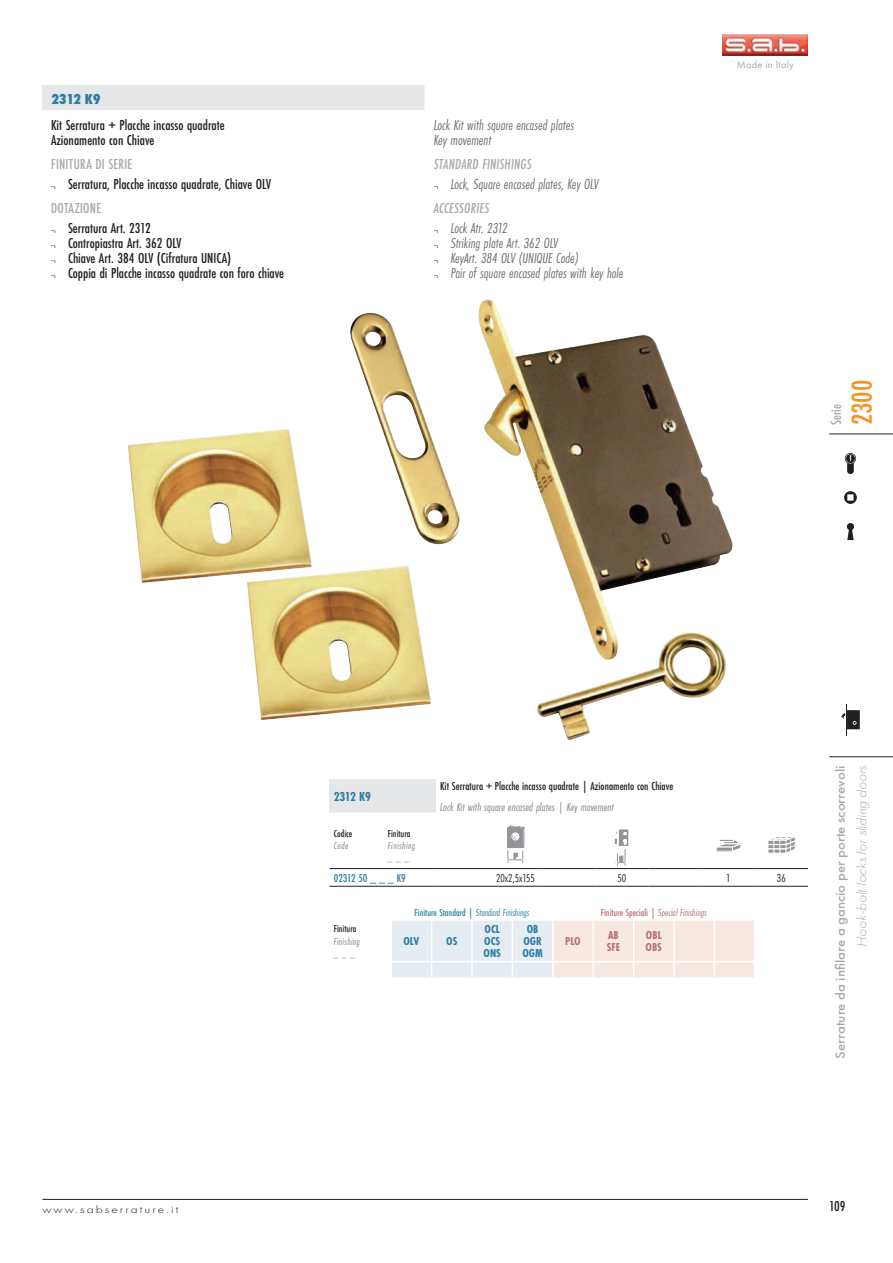
<style>
.page{position:relative;width:893px;height:1263px;background:#fff}
.page>*{position:absolute;margin:0;border:0;box-sizing:border-box;transform-origin:0 0}
.t1{font:500 30px "Futura PT Cond";color:#f6911e}
.TabINT_DescrITA{font:500 15px "Futura PT Cond";color:#231f20}
.TabINT_DescrING{font:italic 15px "Futura PT Cond";color:#6c6d70}
.TabINT_TitolettoITA{font:500 15px "Futura PT Cond";letter-spacing:.015em;color:#a8a9ad}
.TabINT_TitolettoING{font:italic 500 15px "Futura PT Cond";letter-spacing:.01em;color:#a8a9ad}
.TabINT_CodiceCatalog{font:800 15px "Futura PT Cond";letter-spacing:-.035em;color:#2d7da0}
.t2{font:500 13.5px "Futura PT";color:#a8a9ad;scale:1.1 1}
.t3{font:italic 300 13.5px "Futura PT";color:#a8a9ad;scale:1.1 1}
.TabART_CodiceCatalog{font:700 13.5px "Futura PT Cond";letter-spacing:-.02em;color:#2d7da0}
.TabART_DescrITA{font:500 12px "Futura PT Cond";color:#231f20}
.TabART_DescrING{font:italic 12px "Futura PT Cond";letter-spacing:.005em;color:#808285}
.TabPrFIN_TitoloStd{font:700 12px "Futura PT Cond";color:#2d7da0}
.TabDIM_Valore{font:12px "Futura PT Cond";color:#231f20}
.TabPrFIN_TitoloSpec{font:700 12px "Futura PT Cond";color:#b67071}
.TabDIM_Codice{font:500 12px "Futura PT Cond";color:#2d7da0}
.t4{font:300 10.8px "Futura PT";letter-spacing:.15em;color:#231f20;scale:1.25 1}
.TabPrFIN_TitolettoSt{font:italic 10.5px "Futura PT Cond";color:#2d7da0}
.TabPrFIN_TitolettoSp{font:500 10.5px "Futura PT Cond";color:#b67071}
.TabDIM_Titolo{font:italic 10.5px "Futura PT Cond";letter-spacing:.04em;color:#808285}
.TabDIM_Titolo-2{font:500 10.5px "Futura PT Cond";color:#231f20}
.t5{font:10.5px "Futura PT";letter-spacing:.02em;color:#a8a9ad}
.s1{font-weight:400;font-style:italic;font-size:9px}
.s2{font-size:9px;color:#231f20}
.s3{font-weight:500;font-style:normal}
.s4{font-weight:400;font-style:italic}
</style>
<div class="page">
<img style="left:723px;top:34px;width:85px;height:21px">
<hr style="left:43px;top:1199px;width:765px;height:1px;background:#231f20">
<hr style="left:829px;top:756px;width:64px;height:1px;background:#231f20">
<hr style="left:829px;top:434px;width:64px;height:1px;background:#231f20">
<hr style="left:846px;top:704px;width:1px;height:32px;background:#231f20">
<svg style="left:841px;top:710px;width:19px;height:19px"></svg>
<svg style="left:845px;top:453px;width:11px;height:21px"></svg>
<svg style="left:844px;top:491px;width:13px;height:13px"></svg>
<svg style="left:847px;top:523px;width:7px;height:17px"></svg>
<div style="left:43px;top:86px;width:382px;height:24px;background:#e6e7e9"></div>
<hr style="left:424px;top:85px;width:385px;height:2px;background:#fff">
<hr style="left:424px;top:87px;width:2px;height:23px;background:#fff">
<img style="left:128px;top:300px;width:605px;height:441px">
<div style="left:330px;top:779px;width:106px;height:34px;background:#e6e7e9"></div>
<hr style="left:330px;top:812px;width:106px;height:2px;background:#fff">
<hr style="left:436px;top:868px;width:53px;height:1px;background:#231f20">
<hr style="left:489px;top:868px;width:53px;height:1px;background:#231f20">
<hr style="left:542px;top:868px;width:53px;height:1px;background:#231f20">
<hr style="left:595px;top:868px;width:53px;height:1px;background:#231f20">
<hr style="left:648px;top:868px;width:54px;height:1px;background:#231f20">
<hr style="left:702px;top:868px;width:53px;height:1px;background:#231f20">
<hr style="left:755px;top:868px;width:53px;height:1px;background:#231f20">
<hr style="left:330px;top:868px;width:106px;height:1px;background:#231f20">
<hr style="left:330px;top:886px;width:106px;height:1px;background:#231f20">
<hr style="left:436px;top:886px;width:53px;height:1px;background:#231f20">
<hr style="left:489px;top:886px;width:53px;height:1px;background:#231f20">
<hr style="left:542px;top:886px;width:53px;height:1px;background:#231f20">
<hr style="left:595px;top:886px;width:53px;height:1px;background:#231f20">
<hr style="left:648px;top:886px;width:54px;height:1px;background:#231f20">
<hr style="left:702px;top:886px;width:53px;height:1px;background:#231f20">
<hr style="left:755px;top:886px;width:53px;height:1px;background:#231f20">
<svg style="left:506px;top:826px;width:19px;height:37px"></svg>
<div style="left:618px;top:829px;width:11px;height:17px;background:#dcddde"></div>
<svg style="left:614px;top:829px;width:14px;height:36px"></svg>
<svg style="left:716px;top:839px;width:25px;height:13px"></svg>
<svg style="left:768px;top:837px;width:27px;height:16px"></svg>
<svg style="left:392px;top:921px;width:362px;height:57px;background:#f0ecea"></svg>
<hr style="left:714px;top:977px;width:41px;height:2px;background:#fff">
<p class="TabINT_CodiceCatalog" style="left:51px;top:90px;width:51px">2312 K9</p>
<p class="TabINT_DescrITA" style="left:51px;top:116px;width:175px">Kit Serratura + Placche incasso quadrate</p>
<p class="TabINT_DescrITA" style="left:51px;top:131px;width:105px">Azionamento con Chiave</p>
<p class="TabINT_DescrING" style="left:434px;top:116px;width:142px">Lock Kit with square encased plates</p>
<p class="TabINT_DescrING" style="left:434px;top:131px;width:59px">Key movement</p>
<p class="TabINT_TitolettoITA" style="left:51px;top:155px;width:83px">FINITURA DI SERIE</p>
<p class="TabINT_TitolettoING" style="left:434px;top:155px;width:99px">STANDARD FINISHINGS</p>
<p class="TabINT_DescrITA" style="left:51px;top:175px;width:222px"><span class="s1">¬</span> Serratura, Placche incasso quadrate, Chiave OLV</p>
<p class="TabINT_DescrING" style="left:434px;top:176px;width:166px"><span class="s2">¬</span> Lock, Square encased plates, Key OLV</p>
<p class="TabINT_TitolettoITA" style="left:51px;top:199px;width:52px">DOTAZIONE</p>
<p class="TabINT_TitolettoING" style="left:434px;top:199px;width:57px">ACCESSORIES</p>
<p class="TabINT_DescrITA" style="left:51px;top:219px;width:101px"><span class="s1">¬</span> Serratura Art. 2312</p>
<p class="TabINT_DescrITA" style="left:51px;top:234px;width:132px"><span class="s1">¬</span> Contropiastra Art. 362 OLV</p>
<p class="TabINT_DescrITA" style="left:51px;top:249px;width:182px"><span class="s1">¬</span> Chiave Art. 384 OLV (Cifratura UNICA)</p>
<p class="TabINT_DescrITA" style="left:51px;top:264px;width:235px"><span class="s1">¬</span> Coppia di Placche incasso quadrate con foro chiave</p>
<p class="TabINT_DescrING" style="left:434px;top:220px;width:75px"><span class="s2">¬</span> Lock Atr. 2312</p>
<p class="TabINT_DescrING" style="left:434px;top:235px;width:126px"><span class="s2">¬</span> Striking plate Art. 362 OLV</p>
<p class="TabINT_DescrING" style="left:434px;top:250px;width:147px"><span class="s2">¬</span> KeyArt. 384 OLV (UNIQUE Code)</p>
<p class="TabINT_DescrING" style="left:434px;top:265px;width:191px"><span class="s2">¬</span> Pair of square encased plates with key hole</p>
<p class="t5" style="left:737px;top:58px;width:59px">Made in Italy</p>
<p class="TabINT_TitolettoITA" style="left:827px;top:425px;width:22px;rotate:-90deg">Serie</p>
<h1 class="t1" style="left:844px;top:425px;width:47px;rotate:-90deg">2300</h1>
<p class="TabART_CodiceCatalog" style="left:334px;top:789px;width:39px">2312 K9</p>
<p class="TabART_DescrITA" style="left:440px;top:779px;width:235px">Kit Serratura + Placche incasso quadrate | Azionamento con Chiave</p>
<p class="TabART_DescrING" style="left:440px;top:800px;width:175px">Lock Kit with square encased plates | Key movement</p>
<p class="TabDIM_Titolo-2" style="left:334px;top:827px;width:20px">Codice</p>
<p class="TabDIM_Titolo-2" style="left:388px;top:827px;width:24px">Finitura</p>
<p class="TabDIM_Titolo" style="left:334px;top:840px;width:16px">Code</p>
<p class="TabDIM_Titolo" style="left:388px;top:840px;width:29px">Finishing</p>
<p class="TabDIM_Titolo" style="left:388px;top:852px;width:23px">_ _ _</p>
<p class="TabDIM_Codice" style="left:334px;top:871px;width:73px">02312 50 _ _ _ K9</p>
<p class="TabDIM_Valore" style="left:496px;top:871px;width:40px">20x2,5x155</p>
<p class="TabDIM_Valore" style="left:617px;top:871px;width:10px">50</p>
<p class="TabDIM_Valore" style="left:726px;top:871px;width:6px">1</p>
<p class="TabDIM_Valore" style="left:777px;top:871px;width:10px">36</p>
<p class="TabPrFIN_TitolettoSt" style="left:415px;top:906px;width:116px"><span class="s3">Finiture Standard |</span> Standard Finishings</p>
<p class="TabPrFIN_TitolettoSp" style="left:601px;top:906px;width:107px">Finiture Speciali | <span class="s4">Special Finishings</span></p>
<p class="TabDIM_Titolo-2" style="left:334px;top:922px;width:24px">Finitura</p>
<p class="TabDIM_Titolo" style="left:334px;top:935px;width:28px">Finishing</p>
<p class="TabDIM_Titolo" style="left:334px;top:948px;width:23px">_ _ _</p>
<p class="TabPrFIN_TitoloStd" style="left:484px;top:922px;width:17px">OCL</p>
<p class="TabPrFIN_TitoloStd" style="left:484px;top:934px;width:18px">OCS</p>
<p class="TabPrFIN_TitoloStd" style="left:483px;top:946px;width:19px">ONS</p>
<p class="TabPrFIN_TitoloStd" style="left:527px;top:922px;width:13px">OB</p>
<p class="TabPrFIN_TitoloStd" style="left:523px;top:934px;width:20px">OGR</p>
<p class="TabPrFIN_TitoloStd" style="left:522px;top:946px;width:22px">OGM</p>
<p class="TabPrFIN_TitoloSpec" style="left:646px;top:928px;width:17px">OBL</p>
<p class="TabPrFIN_TitoloSpec" style="left:646px;top:940px;width:18px">OBS</p>
<p class="TabPrFIN_TitoloSpec" style="left:608px;top:928px;width:12px">AB</p>
<p class="TabPrFIN_TitoloSpec" style="left:607px;top:940px;width:15px">SFE</p>
<p class="TabPrFIN_TitoloStd" style="left:403px;top:934px;width:17px">OLV</p>
<p class="TabPrFIN_TitoloStd" style="left:446px;top:934px;width:13px">OS</p>
<p class="TabPrFIN_TitoloSpec" style="left:565px;top:934px;width:17px">PLO</p>
<p class="t2" style="left:832px;top:1059px;width:268px;rotate:-90deg">Serrature da infilare a gancio per porte scorrevoli</p>
<p class="t3" style="left:854px;top:946px;width:166px;rotate:-90deg">Hook-bolt locks for sliding doors</p>
<p class="t4" style="left:43px;top:1203px;width:110px">www.sabserrature.it</p>
<p class="TabINT_DescrITA" style="left:829px;top:1197px;width:18px">109</p>
</div>
